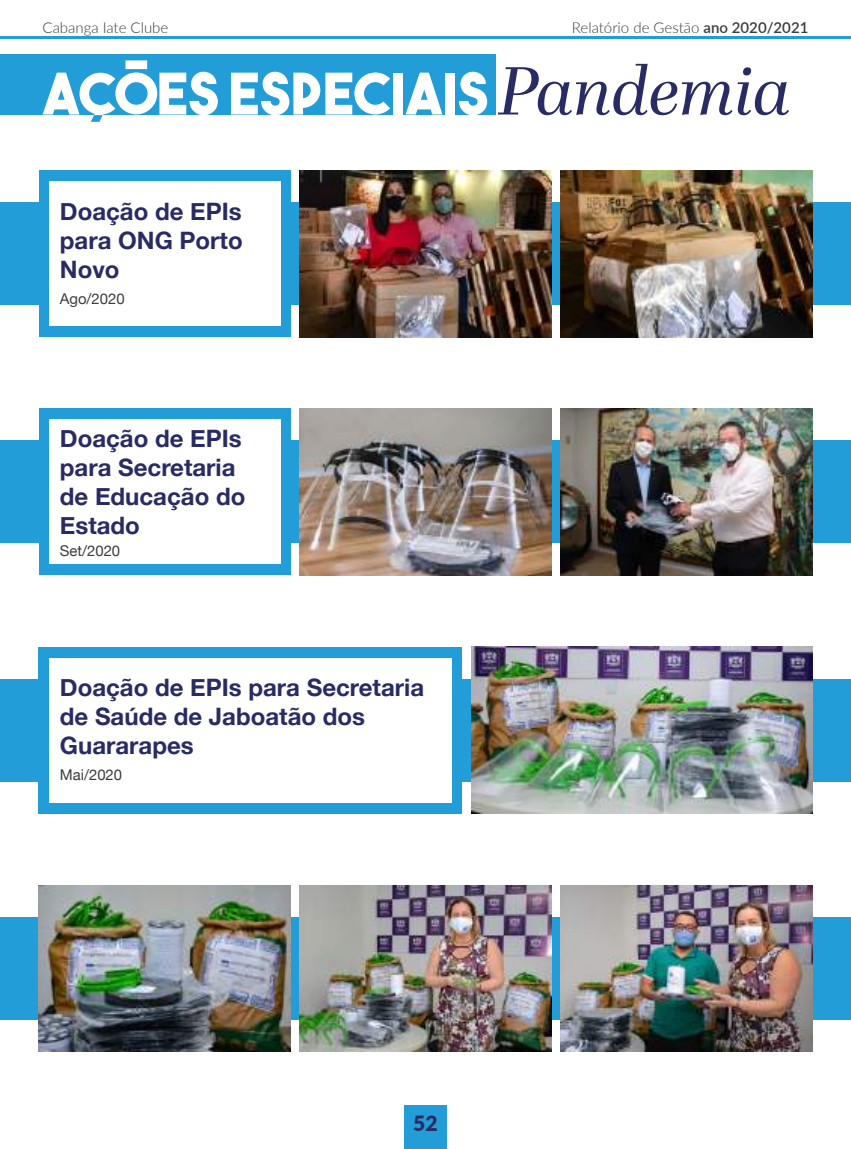
<style>
.page{position:relative;width:851px;height:1149px;background:#fff}
.page>*{position:absolute;margin:0;border:0;box-sizing:border-box;transform-origin:0 0}
.t1{font:57px "The Bold Font";color:#fff}
.t2{font:700 24px/28.8px "Helvetica Neue";color:#292c64}
.t3{font:900 21px "Lato";color:#292c64}
.t4{font:300 15px "Lato";color:#3c3c3b}
.t5{font:14.85px "Helvetica Neue";color:#3c3c3b}
.s1{font-weight:600}
.s2{font-family:"Abril Display";font-style:italic;font-size:67.5px;color:#292c64}
</style>
<div class="page">
<hr style="left:0;top:36px;width:850px;height:2px;background:#239dd8">
<div style="left:404px;top:1104px;width:42px;height:44px;background:#239dd8"></div>
<div style="left:0;top:202px;width:850px;height:103px;background:#239dd8"></div>
<div style="left:0;top:440px;width:850px;height:103px;background:#239dd8"></div>
<div style="left:0;top:678px;width:850px;height:103px;background:#239dd8"></div>
<div style="left:0;top:916px;width:850px;height:103px;background:#239dd8"></div>
<div style="left:39px;top:171px;width:251px;height:166px;background:#239dd8"></div>
<div style="left:39px;top:408px;width:251px;height:167px;background:#239dd8"></div>
<div style="left:39px;top:646px;width:422px;height:167px;background:#239dd8"></div>
<div style="left:49px;top:181px;width:231px;height:145px;background:#fff"></div>
<div style="left:49px;top:419px;width:231px;height:145px;background:#fff"></div>
<div style="left:49px;top:657px;width:402px;height:145px;background:#fff"></div>
<img style="left:299px;top:171px;width:252px;height:166px">
<img style="left:560px;top:171px;width:252px;height:166px">
<img style="left:560px;top:408px;width:252px;height:167px">
<img style="left:299px;top:408px;width:252px;height:167px">
<img style="left:471px;top:646px;width:341px;height:167px">
<img style="left:39px;top:885px;width:251px;height:166px">
<img style="left:299px;top:885px;width:252px;height:166px">
<img style="left:560px;top:885px;width:252px;height:166px">
<div style="left:0;top:54px;width:495px;height:61px;background:#239dd8"></div>
<svg style="left:91px;top:115px;width:12px;height:7px"></svg>
<p class="t4" style="left:43px;top:17px;width:127px">Cabanga Iate Clube</p>
<p class="t4" style="left:571px;top:17px;width:238px">Relatório de Gestão <span class="s1">ano 2020/2021</span></p>
<h1 class="t1" style="left:43px;top:58px;width:750px">AÇÕES ESPECIAIS <span class="s2">Pandemia</span></h1>
<p class="t2" style="left:60px;top:196px;width:184px;text-align:justify">Doação de EPIs para ONG Porto Novo</p>
<p class="t5" style="left:60px;top:290px;width:66px">Ago/2020</p>
<p class="t2" style="left:60px;top:423px;width:187px">Doação de EPIs para Secretaria de Educação do<br>Estado</p>
<p class="t5" style="left:60px;top:541px;width:62px">Set/2020</p>
<p class="t2" style="left:60px;top:672px;width:365px">Doação de EPIs para Secretaria de Saúde de Jaboatão dos<br>Guararapes</p>
<p class="t5" style="left:60px;top:765px;width:64px">Mai/2020</p>
<p class="t3" style="left:413px;top:1106px;width:26px">52</p>
</div>
